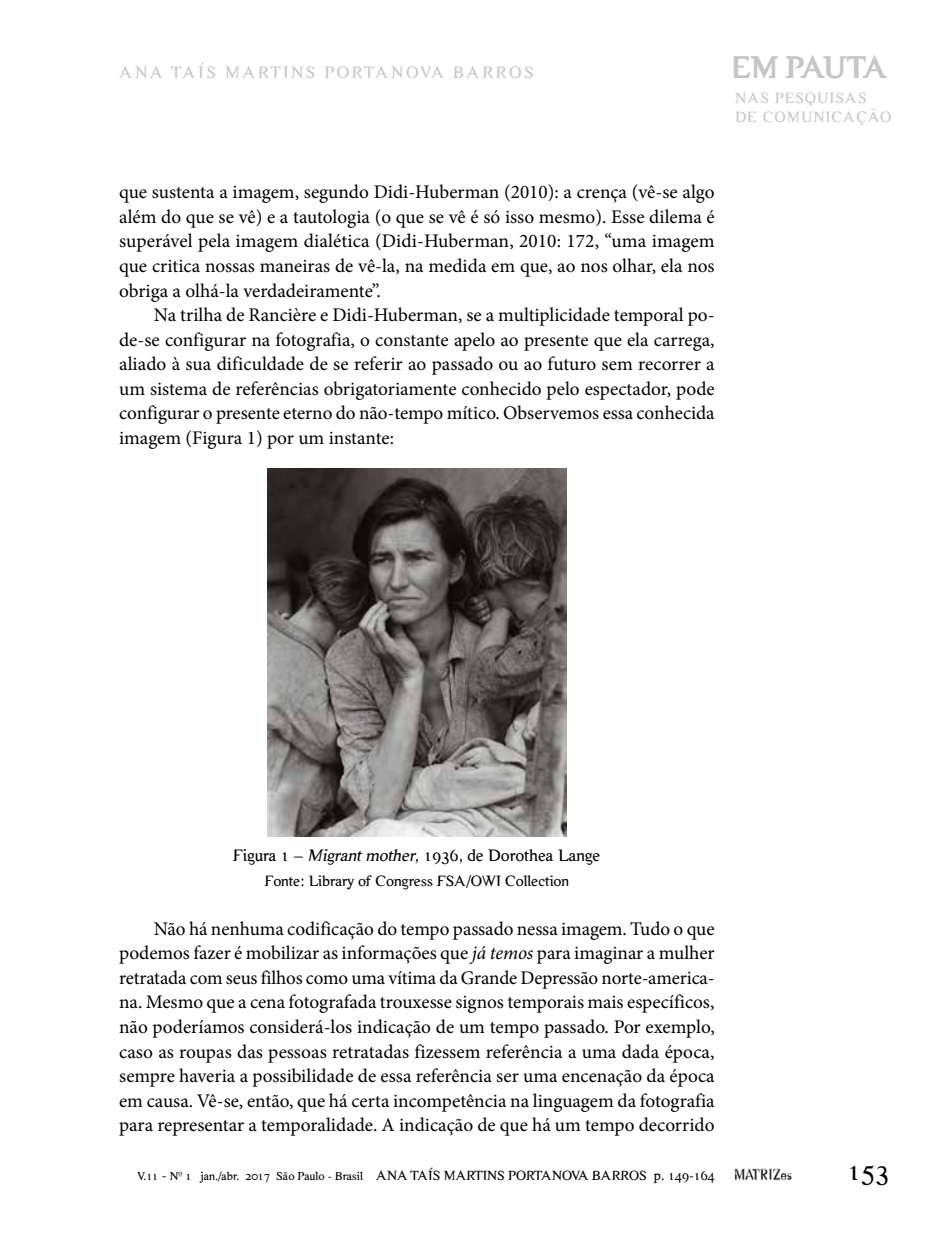
<style>
.page{position:relative;width:943px;height:1241px;background:#fff}
.page>*{position:absolute;margin:0;border:0;box-sizing:border-box;transform-origin:0 0}
.t1{font:700 33.25px "Hard Times";letter-spacing:-.065em;color:#c6c6c6}
.t2{font:28px "Hard Times";color:#000}
.t3{font:19.25px/24.5px "Minion Pro";color:#000;text-align:justify}
.t4{font:17.5px "Hard Times";color:#000}
.t5{font:17.5px "Hard Times";letter-spacing:.135em;color:#c6c6c6}
.t6{font:15.75px "Hard Times";color:#000}
.t7{font:15.75px/18.9px "Hard Times";letter-spacing:.06em;color:#c6c6c6}
.t8{font:14px "Hard Times";color:#000}
.s1{font-style:italic}
.s2{font-size:12.25px}
</style>
<div class="page">
<img style="left:734px;top:1168px;width:57px;height:13px">
<img style="left:267px;top:468px;width:299px;height:368px">
<p class="t5" style="left:119px;top:66px;width:416px">ANA TAÍS MARTINS PORTANOVA BARROS</p>
<h1 class="t1" style="left:731px;top:53px;width:157px">EM PAUTA</h1>
<p class="t7" style="left:735px;top:90px;width:158px">NAS PESQUISAS<br>DE COMUNICAÇÃO</p>
<p class="t3" style="left:119px;top:180px;width:597px">que sustenta a imagem, segundo Didi-Huberman (2010): a crença (vê-se algo além do que se vê) e a tautologia (o que se vê é só isso mesmo). Esse dilema é superável pela imagem dialética (Didi-Huberman, 2010: 172, “uma imagem que critica nossas maneiras de vê-la, na medida em que, ao nos olhar, ela nos obriga a olhá-la verdadeiramente”.</p>
<p class="t3" style="left:119px;top:303px;width:597px;text-indent:35px">Na trilha de Rancière e Didi-Huberman, se a multiplicidade temporal po&shy;de-se configurar na fotografia, o constante apelo ao presente que ela carrega, aliado à sua dificuldade de se referir ao passado ou ao futuro sem recorrer a um sistema de referências obrigatoriamente conhecido pelo espectador, pode configurar o presente eterno do não-tempo mítico. Observemos essa conhecida imagem (Figura 1) por um instante:</p>
<p class="t4" style="left:233px;top:849px;width:369px">Figura 1 – <span class="s1">Migrant mother</span>, 1936, de Dorothea Lange</p>
<p class="t6" style="left:265px;top:874px;width:306px">Fonte: Library of Congress FSA/OWI Collection</p>
<p class="t3" style="left:119px;top:916px;width:597px;text-indent:35px">Não há nenhuma codificação do tempo passado nessa imagem. Tudo o que podemos fazer é mobilizar as informações que <span class="s1">já temos</span> para imaginar a mulher retratada com seus filhos como uma vítima da Grande Depressão norte-america&shy;na. Mesmo que a cena fotografada trouxesse signos temporais mais específicos, não poderíamos considerá-los indicação de um tempo passado. Por exemplo, caso as roupas das pessoas retratadas fizessem referência a uma dada época, sempre haveria a possibilidade de essa referência ser uma encenação da época em causa. Vê-se, então, que há certa incompetência na linguagem da fotografia para representar a temporalidade. A indicação de que há um tempo decorrido</p>
<p class="t8" style="left:137px;top:1170px;width:578px"><span class="s2">V.11</span> - <span class="s2">Nº 1 jan./abr. 2017 São Paulo - Brasil</span> ANA TAÍS MARTINS PORTANOVA BARROS p. 149-164</p>
<h2 class="t2" style="left:847px;top:1160px;width:43px">153</h2>
</div>
